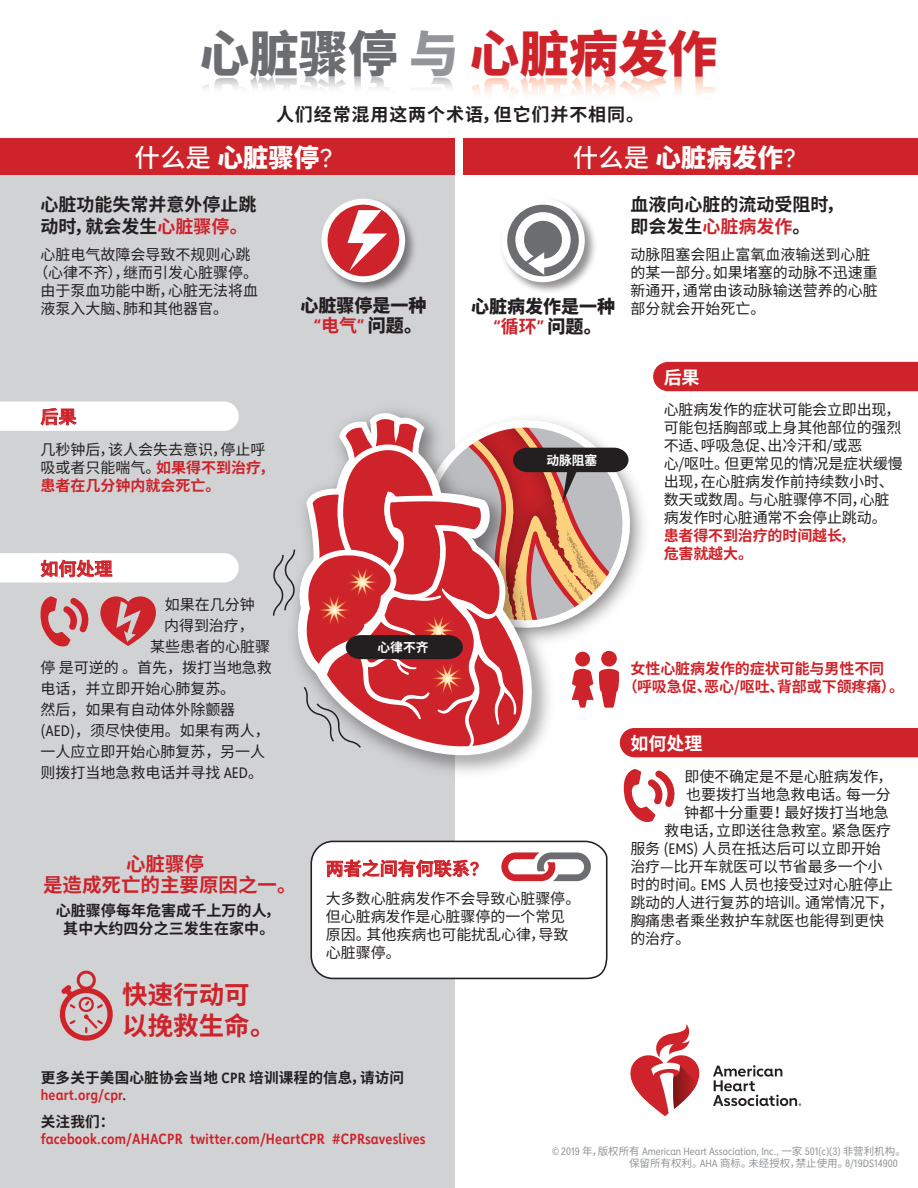
<style>
.page{position:relative;width:918px;height:1188px;background:#fff}
.page>*{position:absolute;margin:0;border:0;box-sizing:border-box;transform-origin:0 0}
.t1{font:900 49.5px "Noto Sans CJ Ksc";color:#ce232a}
.t2{font:900 25.5px "Noto Sans CJ Ksc";color:#fff}
.t3{font:700 25.5px/30.6px "Noto Sans CJ Ksc";color:#ce232a}
.t4{font:700 19.5px/21px "Noto Sans CJ Ksc";color:#ce232a;text-align:center}
.t5{font:700 18px/21.6px "Noto Sans CJ Ksc";color:#231f20}
.t6{font:900 18px/19.5px "Noto Sans CJ Ksc";color:#231f20;text-align:center}
.t7{font:700 18px "Noto Sans CJ Ksc";letter-spacing:.05em;color:#231f20}
.t8{font:500 18px "Noto Sans CJ Ksc";color:#ce232a}
.t9{font:700 18px "Noto Sans CJ Ksc";color:#fff}
.t10{font:15px/18px "Noto Sans CJ Ksc";color:#231f20}
.t11{font:700 15px/18px "Noto Sans CJ Ksc";letter-spacing:-.005em;color:#ce232a}
.t12{font:700 15px/18px "Noto Sans CJ Ksc";letter-spacing:.005em;color:#231f20;text-align:center}
.t13{font:700 14.7px "Lub Dub Condensed";letter-spacing:.01em;color:#ce232a}
.t14{font:700 14.7px "Noto Sans CJ Ksc";letter-spacing:.01em;color:#231f20}
.t15{font:700 12.75px "Noto Sans CJ Ksc";color:#fff}
.t16{font:10.5px "Lub Dub Condensed";color:#939598}
.t17{font:10.5px "Noto Sans CJ Ksc";color:#939598}
.s1{color:#6c6d70}
.s2{color:#939598}
.s3{font-weight:500}
.s4{font-family:"Lub Dub";font-weight:500}
.s5{color:#d0212c}
.s6{font-family:"Lub Dub Condensed";font-weight:700;color:#ce232a}
.s7{font-weight:700;color:#ce232a}
.s8{font-family:"Lub Dub Condensed"}
.s9{font-family:"Lub Dub"}
.s10{color:#ce232a}
.s11{color:#231f20}
.s12{font-family:"Noto Sans CJ Ksc"}
.s13{font-family:"Koz Go Pr 6 N"}
</style>
<div class="page">
<div style="left:0;top:145px;width:455px;height:1043px;background:#d1d2d4"></div>
<div style="left:0;top:138px;width:455px;height:37px;background:#ce232a"></div>
<div style="left:463px;top:138px;width:455px;height:37px;background:#ce232a"></div>
<svg style="left:0;top:401px;width:239px;height:30px;background:#fbf4f4"></svg>
<div style="left:653px;top:362px;width:265px;height:29px;background:#ce232a"></div>
<svg style="left:59px;top:970px;width:54px;height:71px"></svg>
<svg style="left:414px;top:762px;width:102px;height:7px"></svg>
<svg style="left:310px;top:840px;width:298px;height:140px"></svg>
<svg style="left:272px;top:410px;width:646px;height:352px"></svg>
<svg style="left:623px;top:769px;width:52px;height:53px"></svg>
<svg style="left:0;top:553px;width:239px;height:30px;background:#f9ebeb"></svg>
<svg style="left:40px;top:596px;width:49px;height:51px"></svg>
<svg style="left:100px;top:596px;width:56px;height:50px"></svg>
<img style="left:321px;top:198px;width:94px;height:94px">
<svg style="left:325px;top:202px;width:77px;height:77px;background:#d6494f"></svg>
<div style="left:322px;top:199px;width:83px;height:83px;border:6px solid #fff;border-radius:50%"></div>
<svg style="left:347px;top:210px;width:40px;height:61px;background:#e0767b"></svg>
<img style="left:502px;top:201px;width:93px;height:91px">
<svg style="left:504px;top:202px;width:78px;height:77px"></svg>
<div style="left:501px;top:199px;width:84px;height:83px;border:6px solid #fff;border-radius:50%"></div>
<svg style="left:515px;top:212px;width:56px;height:63px"></svg>
<svg style="left:713px;top:1065px;width:88px;height:41px"></svg>
<svg style="left:630px;top:1024px;width:70px;height:92px"></svg>
<svg style="left:202px;top:77px;width:188px;height:11px"></svg>
<svg style="left:431px;top:78px;width:22px;height:10px"></svg>
<svg style="left:471px;top:77px;width:245px;height:17px"></svg>
<h1 class="t1" style="left:200px;top:26px;width:519px"><span class="s1">心脏骤停</span><span class="s2">与</span>心脏病发作</h1>
<p class="t7" style="left:276px;top:104px;width:370px">人们经常混用这两个术语，但它们并不相同。</p>
<h2 class="t2" style="left:135px;top:143px;width:199px"><span class="s3">什么是</span>心脏骤停<span class="s4">?</span></h2>
<h2 class="t2" style="left:573px;top:143px;width:225px"><span class="s3">什么是</span>心脏病发作<span class="s4">?</span></h2>
<p class="t5" style="left:40px;top:194px;width:217px">心脏功能失常并意外停止跳动时，就会发生<span class="s5">心脏骤停。</span></p>
<p class="t10" style="left:40px;top:246px;width:211px">心脏电气故障会导致不规则心跳</p>
<p class="t10" style="left:34px;top:264px;width:226px">（心律不齐），继而引发心脏骤停。</p>
<p class="t10" style="left:40px;top:282px;width:219px">由于泵血功能中断，心脏无法将血</p>
<p class="t10" style="left:40px;top:300px;width:189px">液泵入大脑、肺和其他器官。</p>
<p class="t6" style="left:300px;top:296px;width:127px">心脏骤停是一种<span class="s6">“</span><span class="s7">电气</span><span class="s6">”</span> 问题。</p>
<p class="t8" style="left:40px;top:407px;width:37px">后果</p>
<p class="t10" style="left:40px;top:441px;width:235px">几秒钟后，该人会失去意识，停止呼吸或者只能喘气。<span class="s7">如果得不到治疗，患者在几分钟内就会死亡。</span></p>
<p class="t8" style="left:40px;top:559px;width:73px">如何处理</p>
<p class="t10" style="left:165px;top:596px;width:91px">如果在几分钟</p>
<p class="t10" style="left:164px;top:617px;width:91px">内得到治疗，</p>
<p class="t10" style="left:150px;top:638px;width:121px">某些患者的心脏骤</p>
<p class="t10" style="left:41px;top:659px;width:233px">停 是可逆的 。首先，拨打当地急救</p>
<p class="t10" style="left:41px;top:680px;width:196px">电话，并立即开始心肺复苏。</p>
<p class="t10" style="left:41px;top:701px;width:196px">然后，如果有自动体外除颤器</p>
<p class="t10" style="left:41px;top:722px;width:231px">(<span class="s8">AED</span>)，须尽快使用。如果有两人，</p>
<p class="t10" style="left:41px;top:743px;width:226px">一人应立即开始心肺复苏，另一人</p>
<p class="t10" style="left:41px;top:764px;width:224px">则拨打当地急救电话并寻找 <span class="s8">AED</span>。</p>
<p class="t15" style="left:378px;top:640px;width:52px">心律不齐</p>
<p class="t6" style="left:471px;top:297px;width:145px">心脏病发作是一种<span class="s6">“</span><span class="s7">循环</span><span class="s6">”</span> 问题。</p>
<p class="t15" style="left:546px;top:453px;width:52px">动脉阻塞</p>
<h3 class="t4" style="left:43px;top:854px;width:255px">心脏骤停<br>是造成死亡的主要原因之一。</h3>
<p class="t12" style="left:56px;top:902px;width:225px">心脏骤停每年危害成千上万的人，其中大约四分之三发生在家中。</p>
<h2 class="t3" style="left:122px;top:980px;width:155px">快速行动可以挽救生命。</h2>
<p class="t8" style="left:326px;top:858px;width:155px">两者之间有何联系<span class="s9">?</span></p>
<p class="t10" style="left:326px;top:889px;width:256px">大多数心脏病发作不会导致心脏骤停。但心脏病发作是心脏骤停的一个常见原因。其他疾病也可能扰乱心律，导致心脏骤停。</p>
<p class="t5" style="left:630px;top:194px;width:215px">血液向心脏的流动受阻时，即会发生<span class="s10">心脏病发作</span>。</p>
<p class="t10" style="left:630px;top:246px;width:249px">动脉阻塞会阻止富氧血液输送到心脏的某一部分。如果堵塞的动脉不迅速重新通开，通常由该动脉输送营养的心脏部分就会开始死亡。</p>
<p class="t9" style="left:664px;top:367px;width:37px">后果</p>
<p class="t10" style="left:664px;top:401px;width:241px">心脏病发作的症状可能会立即出现，可能包括胸部或上身其他部位的强烈不适、呼吸急促、出冷汗和/或恶<br>心/呕吐。但更常见的情况是症状缓慢出现，在心脏病发作前持续数小时、数天或数周。与心脏骤停不同，心脏病发作时心脏通常不会停止跳动。</p>
<p class="t11" style="left:664px;top:527px;width:193px">患者得不到治疗的时间越长，危害就越大。</p>
<p class="t11" style="left:623px;top:659px;width:283px;text-indent:8px">女性心脏病发作的症状可能与男性不同<br>（呼吸急促、恶心/呕吐、背部或下颌疼痛）。</p>
<p class="t9" style="left:630px;top:733px;width:73px">如何处理</p>
<p class="t10" style="left:684px;top:767px;width:210px">即使不确定是不是心脏病发作，</p>
<p class="t10" style="left:686px;top:785px;width:206px">也要拨打当地急救电话。每一分</p>
<p class="t10" style="left:684px;top:803px;width:206px">钟都十分重要！最好拨打当地急</p>
<p class="t10" style="left:664px;top:821px;width:229px">救电话，立即送往急救室。紧急医疗</p>
<p class="t10" style="left:630px;top:839px;width:252px">服务 (<span class="s8">EMS</span>) 人员在抵达后可以立即开始</p>
<p class="t10" style="left:630px;top:857px;width:254px">治疗—比开车就医可以节省最多一个小</p>
<p class="t10" style="left:630px;top:875px;width:264px">时的时间。<span class="s8">EMS</span> 人员也接受过对心脏停止</p>
<p class="t10" style="left:630px;top:893px;width:265px">跳动的人进行复苏的培训。通常情况下，</p>
<p class="t10" style="left:630px;top:911px;width:255px">胸痛患者乘坐救护车就医也能得到更快</p>
<p class="t10" style="left:630px;top:929px;width:61px">的治疗。</p>
<p class="t14" style="left:41px;top:1069px;width:365px">更多关于美国心脏协会当地 <span class="s8">CPR</span> 培训课程的信息，请访问</p>
<p class="t13" style="left:41px;top:1086px;width:87px">heart.org/cpr<span class="s11">.</span></p>
<p class="t14" style="left:41px;top:1113px;width:75px">关注我们：</p>
<p class="t13" style="left:41px;top:1130px;width:386px">facebook.com/AHACPR twitter.com/HeartCPR #CPRsaveslives</p>
<p class="t16" style="left:552px;top:1145px;width:355px">© 2019 <span class="s12">年，版权所有</span> American Heart Association, Inc.<span class="s13">，</span><span class="s12">一家</span> 501(c)(3) <span class="s12">非营利机构。</span></p>
<p class="t17" style="left:629px;top:1157px;width:270px">保留所有权利。<span class="s8">AHA</span> 商标。未经授权，禁止使用。<span class="s8">8/19DS14900</span></p>
</div>
